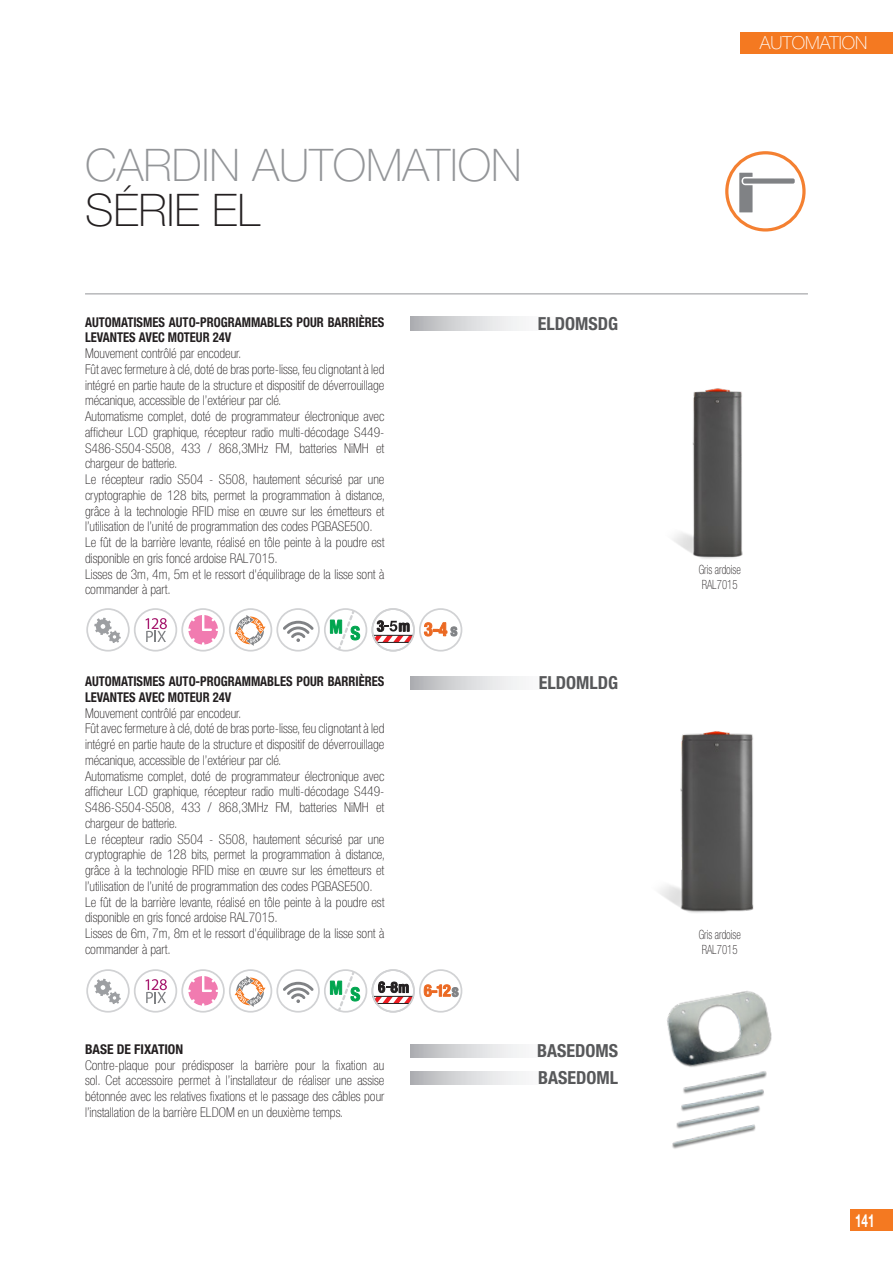
<style>
.page{position:relative;width:893px;height:1263px;background:#fff}
.page>*{position:absolute;margin:0;border:0;box-sizing:border-box;transform-origin:0 0}
.t1{font:100 45px "Helvetica Neue LT Std";color:#939598}
.t2{font:100 45px "Helvetica Neue LT Std";color:#231f20}
.t3{font:700 condensed 18px "Helvetica Neue LT Std";color:#57585a}
.t4{font:100 18px "Helvetica Neue LT Std";color:#fff}
.t5{font:700 18px "Helvetica Neue LT Std";color:#fff;scale:.65 1}
.t6{font:100 condensed 13.5px/15.8px "Helvetica Neue LT Std";color:#231f20;text-align:justify}
.t7{font:700 condensed 13.5px/15.8px "Helvetica Neue LT Std";color:#231f20;scale:.93 1}
.t8{font:700 condensed 13.5px "Helvetica Neue LT Std";color:#231f20}
.t9{font:100 condensed 12.75px "Helvetica Neue LT Std";color:#231f20;scale:.85 1}
</style>
<div class="page">
<div style="left:850px;top:1209px;width:43px;height:22px;background:#f47921"></div>
<div style="left:740px;top:32px;width:153px;height:21px;background:#f47921"></div>
<hr style="left:85px;top:293px;width:723px;height:1px;background:#939598">
<img style="left:673px;top:388px;width:70px;height:171px">
<img style="left:659px;top:731px;width:95px;height:182px">
<img style="left:667px;top:991px;width:105px;height:63px">
<img style="left:672px;top:1054px;width:95px;height:95px">
<div style="left:725px;top:151px;width:81px;height:81px;border:3px solid #f48031;border-radius:50%"></div>
<svg style="left:739px;top:173px;width:13px;height:39px"></svg>
<div style="left:743px;top:178px;width:52px;height:6px;background:#808285;border-radius:2px"></div>
<svg style="left:410px;top:317px;width:113px;height:13px"></svg>
<svg style="left:410px;top:676px;width:113px;height:13px"></svg>
<svg style="left:410px;top:1044px;width:113px;height:13px"></svg>
<svg style="left:410px;top:1071px;width:113px;height:13px"></svg>
<div style="left:181px;top:608px;width:44px;height:43px;border:2px solid #d1d2d4;border-radius:50%"></div>
<svg style="left:187px;top:614px;width:32px;height:32px"></svg>
<div style="left:181px;top:969px;width:44px;height:43px;border:2px solid #d1d2d4;border-radius:50%"></div>
<svg style="left:187px;top:975px;width:32px;height:32px"></svg>
<div style="left:276px;top:608px;width:44px;height:43px;border:2px solid #d1d2d4;border-radius:50%"></div>
<svg style="left:283px;top:621px;width:31px;height:21px"></svg>
<div style="left:276px;top:969px;width:44px;height:43px;border:2px solid #d1d2d4;border-radius:50%"></div>
<svg style="left:283px;top:982px;width:31px;height:21px"></svg>
<div style="left:371px;top:608px;width:44px;height:43px;border:2px solid #d1d2d4;border-radius:50%"></div>
<svg style="left:373px;top:620px;width:41px;height:23px"></svg>
<div style="left:371px;top:969px;width:44px;height:43px;border:2px solid #d1d2d4;border-radius:50%"></div>
<svg style="left:373px;top:981px;width:41px;height:23px"></svg>
<div style="left:324px;top:969px;width:43px;height:43px;border:2px solid #d1d2d4;border-radius:50%"></div>
<svg style="left:329px;top:969px;width:32px;height:44px"></svg>
<div style="left:324px;top:608px;width:43px;height:43px;border:2px solid #d1d2d4;border-radius:50%"></div>
<svg style="left:329px;top:608px;width:32px;height:44px"></svg>
<div style="left:419px;top:608px;width:43px;height:43px;border:2px solid #d1d2d4;border-radius:50%"></div>
<svg style="left:424px;top:622px;width:33px;height:14px"></svg>
<div style="left:419px;top:969px;width:43px;height:43px;border:2px solid #d1d2d4;border-radius:50%"></div>
<svg style="left:424px;top:984px;width:35px;height:13px"></svg>
<div style="left:86px;top:608px;width:44px;height:43px;border:2px solid #d1d2d4;border-radius:50%"></div>
<svg style="left:94px;top:618px;width:27px;height:25px"></svg>
<div style="left:86px;top:969px;width:44px;height:43px;border:2px solid #d1d2d4;border-radius:50%"></div>
<svg style="left:94px;top:979px;width:27px;height:25px"></svg>
<div style="left:134px;top:608px;width:43px;height:43px;border:2px solid #d1d2d4;border-radius:50%"></div>
<svg style="left:146px;top:618px;width:21px;height:24px"></svg>
<div style="left:134px;top:969px;width:43px;height:43px;border:2px solid #d1d2d4;border-radius:50%"></div>
<svg style="left:146px;top:979px;width:21px;height:24px"></svg>
<div style="left:229px;top:608px;width:43px;height:43px;border:2px solid #d1d2d4;border-radius:50%"></div>
<svg style="left:235px;top:615px;width:30px;height:31px"></svg>
<div style="left:229px;top:969px;width:43px;height:43px;border:2px solid #d1d2d4;border-radius:50%"></div>
<svg style="left:235px;top:976px;width:30px;height:31px"></svg>
<p class="t1" style="left:85px;top:139px;width:438px">CARDIN AUTOMATION</p>
<p class="t2" style="left:85px;top:184px;width:176px">SÉRIE EL</p>
<p class="t7" style="left:85px;top:314px;width:323px">AUTOMATISMES AUTO-PROGRAMMABLES POUR BARRIÈRES<br>LEVANTES AVEC MOTEUR 24V</p>
<p class="t6" style="left:85px;top:345px;width:158px">Mouvement contrôlé par encodeur.</p>
<p class="t6" style="left:85px;top:361px;width:301px">Fût avec fermeture à clé, doté de bras porte-lisse, feu clignotant à led intégré en partie haute de la structure et dispositif de déverrouillage mécanique, accessible de l’extérieur par clé.</p>
<p class="t6" style="left:85px;top:408px;width:301px">Automatisme complet, doté de programmateur électronique avec afficheur LCD graphique, récepteur radio multi-décodage S449- S486-S504-S508, 433 / 868,3MHz FM, batteries NiMH et chargeur de batterie.</p>
<p class="t6" style="left:85px;top:471px;width:301px">Le récepteur radio S504 - S508, hautement sécurisé par une cryptographie de 128 bits, permet la programmation à distance, grâce à la technologie RFID mise en œuvre sur les émetteurs et l’utilisation de l’unité de programmation des codes PGBASE500.</p>
<p class="t6" style="left:85px;top:534px;width:301px">Le fût de la barrière levante, réalisé en tôle peinte à la poudre est disponible en gris foncé ardoise RAL7015.</p>
<p class="t6" style="left:85px;top:566px;width:301px">Lisses de 3m, 4m, 5m et le ressort d'équilibrage de la lisse sont à commander à part.</p>
<p class="t7" style="left:85px;top:673px;width:323px">AUTOMATISMES AUTO-PROGRAMMABLES POUR BARRIÈRES<br>LEVANTES AVEC MOTEUR 24V</p>
<p class="t6" style="left:85px;top:705px;width:158px">Mouvement contrôlé par encodeur.</p>
<p class="t6" style="left:85px;top:721px;width:301px">Fût avec fermeture à clé, doté de bras porte-lisse, feu clignotant à led intégré en partie haute de la structure et dispositif de déverrouillage mécanique, accessible de l’extérieur par clé.</p>
<p class="t6" style="left:85px;top:768px;width:301px">Automatisme complet, doté de programmateur électronique avec afficheur LCD graphique, récepteur radio multi-décodage S449- S486-S504-S508, 433 / 868,3MHz FM, batteries NiMH et chargeur de batterie.</p>
<p class="t6" style="left:85px;top:831px;width:301px">Le récepteur radio S504 - S508, hautement sécurisé par une cryptographie de 128 bits, permet la programmation à distance, grâce à la technologie RFID mise en œuvre sur les émetteurs et l’utilisation de l’unité de programmation des codes PGBASE500.</p>
<p class="t6" style="left:85px;top:894px;width:301px">Le fût de la barrière levante, réalisé en tôle peinte à la poudre est disponible en gris foncé ardoise RAL7015.</p>
<p class="t6" style="left:85px;top:925px;width:301px">Lisses de 6m, 7m, 8m et le ressort d'équilibrage de la lisse sont à commander à part.</p>
<p class="t3" style="left:538px;top:313px;width:82px">ELDOMSDG</p>
<p class="t3" style="left:539px;top:672px;width:81px">ELDOMLDG</p>
<p class="t8" style="left:85px;top:1041px;width:100px">BASE DE FIXATION</p>
<p class="t6" style="left:85px;top:1057px;width:301px">Contre-plaque pour prédisposer la barrière pour la fixation au sol. Cet accessoire permet à l’installateur de réaliser une assise bétonnée avec les relatives fixations et le passage des câbles pour l’installation de la barrière ELDOM en un deuxième temps.</p>
<p class="t3" style="left:537px;top:1040px;width:83px">BASEDOMS</p>
<p class="t3" style="left:538px;top:1067px;width:82px">BASEDOML</p>
<h2 class="t4" style="left:760px;top:32px;width:109px">AUTOMATION</h2>
<p class="t9" style="left:699px;top:562px;width:51px">Gris ardoise</p>
<p class="t9" style="left:702px;top:578px;width:44px">RAL7015</p>
<p class="t9" style="left:699px;top:927px;width:51px">Gris ardoise</p>
<p class="t9" style="left:702px;top:942px;width:44px">RAL7015</p>
<h2 class="t5" style="left:855px;top:1209px;width:32px">141</h2>
</div>
